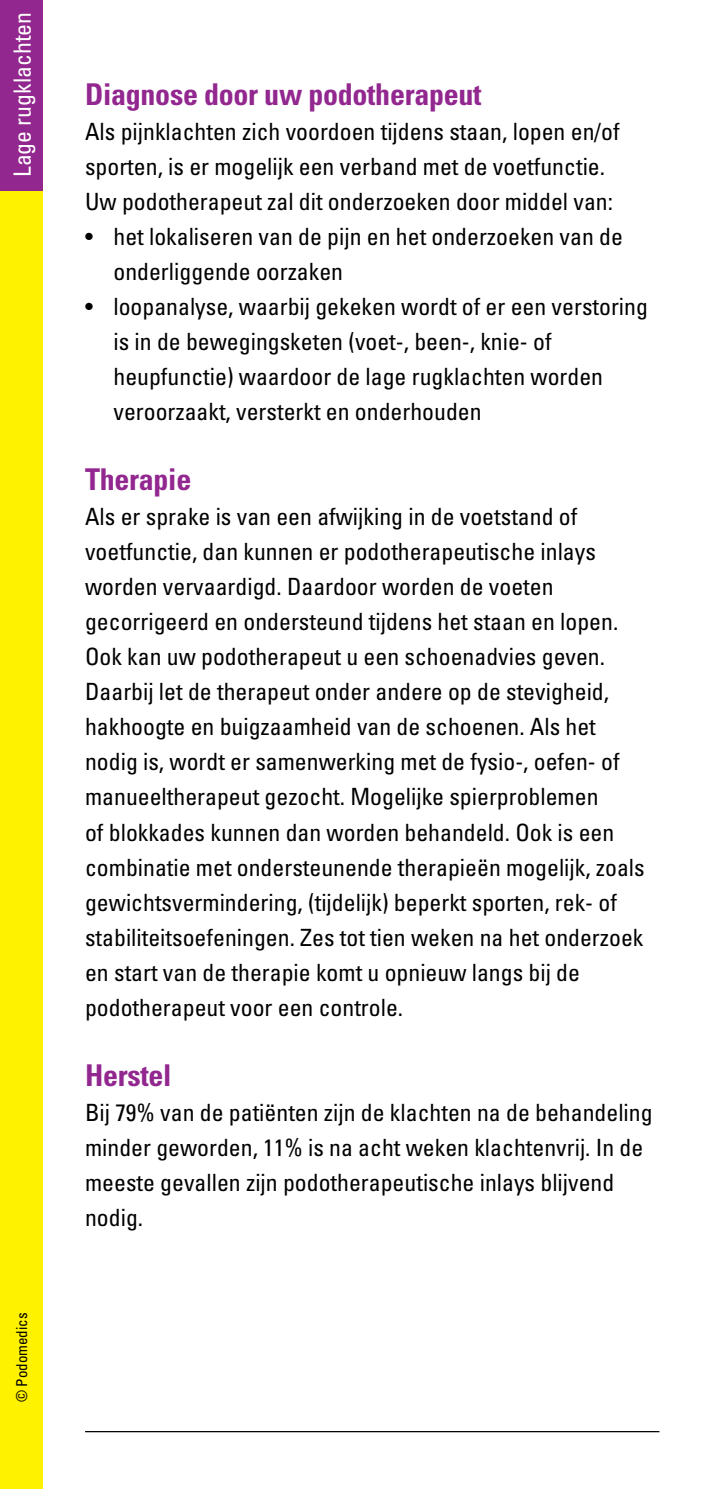
<style>
.page{position:relative;width:702px;height:1489px;background:#fff}
.page>*{position:absolute;margin:0;border:0;box-sizing:border-box;transform-origin:0 0}
.t1{font:700 condensed 30px "Univers LT Std";letter-spacing:-.01em;color:#92278f}
.t2{font:condensed 23.75px/35px "Univers LT Std";color:#000}
.t3{font:condensed 23.75px "Univers LT Std";color:#fff}
.t4{font:condensed 15px "Univers LT Std";color:#000}
</style>
<div class="page">
<div style="left:0;top:0;width:43px;height:1488px;background:#fff200"></div>
<div style="left:0;top:0;width:43px;height:190px;background:#92278f"></div>
<hr style="left:85px;top:1430px;width:574px;height:1px;background:#000">
<p class="t3" style="left:7px;top:177px;width:166px;rotate:-90deg">Lage rugklachten</p>
<p class="t4" style="left:12px;top:1401px;width:91px;rotate:-90deg">© Podomedics</p>
<p class="t1" style="left:85px;top:76px;width:398px">Diagnose door uw podotherapeut</p>
<p class="t2" style="left:85px;top:114px;width:536px">Als pijnklachten zich voordoen tijdens staan, lopen en/of sporten, is er mogelijk een verband met de voetfunctie.<br>Uw podotherapeut zal dit onderzoeken door middel van:</p>
<p class="t2" style="left:113px;top:219px;width:511px;text-indent:-28px">• het lokaliseren van de pijn en het onderzoeken van de onderliggende oorzaken</p>
<p class="t2" style="left:113px;top:289px;width:536px;text-indent:-28px">• loopanalyse, waarbij gekeken wordt of er een verstoring is in de bewegingsketen (voet-, been-, knie- of heupfunctie) waardoor de lage rugklachten worden veroorzaakt, versterkt en onderhouden</p>
<p class="t1" style="left:85px;top:461px;width:108px">Therapie</p>
<p class="t2" style="left:85px;top:499px;width:561px">Als er sprake is van een afwijking in de voetstand of voetfunctie, dan kunnen er podotherapeutische inlays worden vervaardigd. Daardoor worden de voeten gecorrigeerd en ondersteund tijdens het staan en lopen.<br>Ook kan uw podotherapeut u een schoenadvies geven.<br>Daarbij let de therapeut onder andere op de stevigheid, hakhoogte en buigzaamheid van de schoenen. Als het nodig is, wordt er samenwerking met de fysio-, oefen- of manueeltherapeut gezocht. Mogelijke spierproblemen<br>of blokkades kunnen dan worden behandeld. Ook is een combinatie met ondersteunende therapieën mogelijk, zoals gewichtsvermindering, (tijdelijk) beperkt sporten, rek- of stabiliteitsoefeningen. Zes tot tien weken na het onderzoek en start van de therapie komt u opnieuw langs bij de podotherapeut voor een controle.</p>
<p class="t1" style="left:85px;top:1056px;width:88px">Herstel</p>
<p class="t2" style="left:85px;top:1094px;width:569px">Bij 79% van de patiënten zijn de klachten na de behandeling minder geworden, 11% is na acht weken klachtenvrij. In de meeste gevallen zijn podotherapeutische inlays blijvend nodig.</p>
</div>
